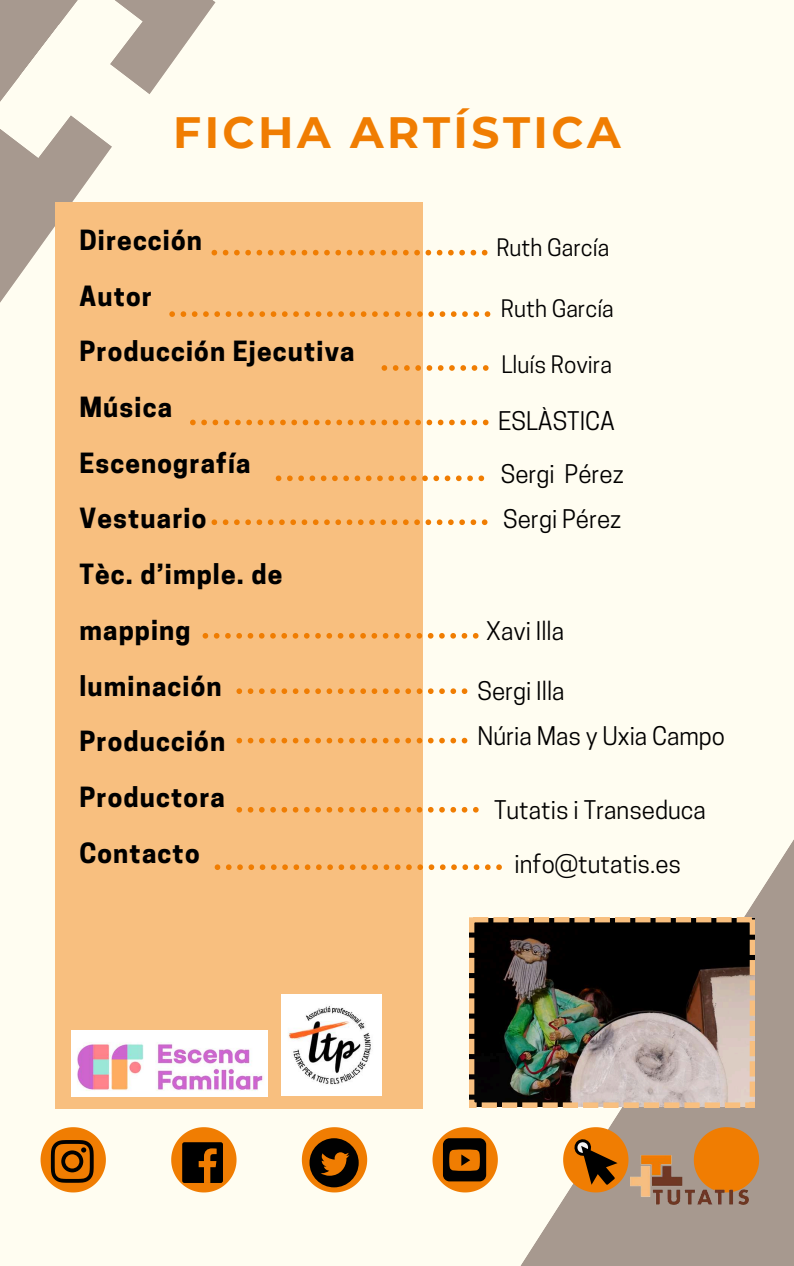
<style>
.page{position:relative;width:794px;height:1266px;background:#fff}
.page>*{position:absolute;margin:0;border:0;box-sizing:border-box;transform-origin:0 0}
.t1{font:700 43.8px "Montserrat";letter-spacing:.08em;color:#f07d02}
.t2{font:700 26.1px/55.7px "Cooper Hewitt";letter-spacing:.045em;color:#000}
.t3{font:24.15px/52.7px "Cooper Hewitt";color:#000}
.t4{font:22.65px "Cooper Hewitt";color:#000}
</style>
<div class="page">
<div style="left:0;top:0;width:793px;height:1266px;background:#fffdf1"></div>
<svg style="left:443px;top:808px;width:350px;height:458px"></svg>
<svg style="left:0;top:0;width:215px;height:304px"></svg>
<svg style="left:0;top:0;width:152px;height:158px"></svg>
<div style="left:56px;top:203px;width:367px;height:906px;background:#f8bf7f"></div>
<svg style="left:211px;top:250px;width:276px;height:5px"></svg>
<svg style="left:169px;top:311px;width:321px;height:6px"></svg>
<svg style="left:190px;top:420px;width:298px;height:5px"></svg>
<svg style="left:381px;top:365px;width:107px;height:6px"></svg>
<svg style="left:275px;top:475px;width:209px;height:6px"></svg>
<svg style="left:211px;top:519px;width:276px;height:6px"></svg>
<svg style="left:236px;top:688px;width:231px;height:6px"></svg>
<svg style="left:214px;top:864px;width:287px;height:6px"></svg>
<svg style="left:236px;top:807px;width:242px;height:5px"></svg>
<svg style="left:41px;top:1127px;width:717px;height:65px"></svg>
<img style="left:630px;top:1156px;width:118px;height:49px">
<div style="left:182px;top:1142px;width:41px;height:40px;background:#000;border-radius:2px"></div>
<svg style="left:198px;top:1148px;width:18px;height:34px"></svg>
<svg style="left:51px;top:1140px;width:43px;height:42px;background:#8c4901"></svg>
<svg style="left:309px;top:1138px;width:49px;height:49px;background:#5c3204"></svg>
<svg style="left:573px;top:1138px;width:44px;height:46px;background:#935008"></svg>
<div style="left:442px;top:1138px;width:44px;height:43px;background:#010101;border-radius:7px"></div>
<svg style="left:449px;top:1149px;width:30px;height:21px"></svg>
<svg style="left:236px;top:738px;width:231px;height:5px"></svg>
<img style="left:469px;top:917px;width:285px;height:190px">
<svg style="left:202px;top:633px;width:276px;height:5px"></svg>
<img style="left:71px;top:1030px;width:196px;height:66px">
<img style="left:281px;top:994px;width:100px;height:101px">
<h1 class="t1" style="left:173px;top:105px;width:449px">FICHA ARTÍSTICA</h1>
<p class="t2" style="left:79px;top:215px;width:276px">Dirección<br>Autor<br>Producción Ejecutiva<br>Música<br>Escenografía<br>Vestuario<br>Tèc. d’imple. de mapping<br>luminación<br>Producción<br>Productora<br>Contacto</p>
<p class="t4" style="left:496px;top:239px;width:114px">Ruth García</p>
<p class="t4" style="left:500px;top:300px;width:114px">Ruth García</p>
<p class="t4" style="left:501px;top:356px;width:112px">Lluís Rovira</p>
<p class="t3" style="left:498px;top:397px;width:127px">ESLÀSTICA<br>Sergi Pérez</p>
<p class="t3" style="left:503px;top:495px;width:120px">Sergi Pérez</p>
<p class="t3" style="left:486px;top:607px;width:79px">Xavi Illa</p>
<p class="t3" style="left:477px;top:668px;width:89px">Sergi Illa</p>
<p class="t3" style="left:477px;top:713px;width:249px">Núria Mas y Uxia Campo</p>
<p class="t3" style="left:493px;top:787px;width:213px">Tutatis i Transeduca</p>
<p class="t3" style="left:514px;top:840px;width:168px">info@tutatis.es</p>
</div>
